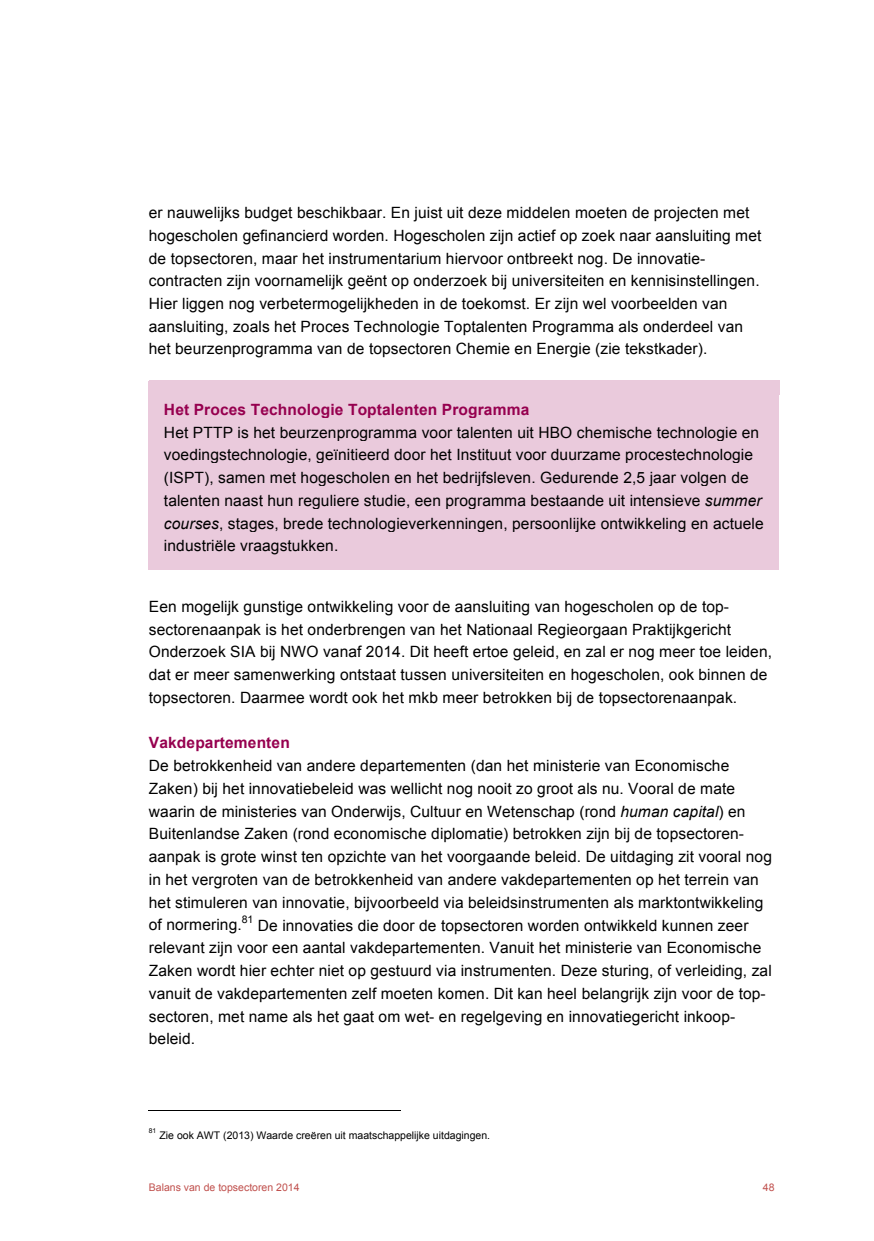
<style>
.page{position:relative;width:874px;height:1241px;background:#fff}
.page>*{position:absolute;margin:0;border:0;box-sizing:border-box;transform-origin:0 0}
.t1{font:15.58px/22.8px "Arial";letter-spacing:.01em;color:#000}
.t2{font:700 15.58px "Arial";letter-spacing:.01em;color:#96004f}
.t3{font:10.5px "Arial";color:#000}
.t4{font:10.5px "Arial";color:#c0504d}
.t5{font:6.65px "Arial";color:#000}
.s1{font-style:italic}
</style>
<div class="page">
<hr style="left:149px;top:1109px;width:252px;height:1px;background:#000">
<div style="left:149px;top:381px;width:629px;height:188px;background:#eacadc"></div>
<div style="left:149px;top:380px;width:630px;height:15px;background:#eacadc"></div>
<p class="t1" style="left:149px;top:201px;width:613px">er nauwelijks budget beschikbaar. En juist uit deze middelen moeten de projecten met hogescholen gefinancierd worden. Hogescholen zijn actief op zoek naar aansluiting met de topsectoren, maar het instrumentarium hiervoor ontbreekt nog. De innovatie&shy;contracten zijn voornamelijk geënt op onderzoek bij universiteiten en kennisinstellingen.<br>Hier liggen nog verbetermogelijkheden in de toekomst. Er zijn wel voorbeelden van aansluiting, zoals het Proces Technologie Toptalenten Programma als onderdeel van het beurzenprogramma van de topsectoren Chemie en Energie (zie tekstkader).</p>
<p class="t2" style="left:164px;top:399px;width:366px">Het Proces Technologie Toptalenten Programma</p>
<p class="t1" style="left:164px;top:421px;width:601px">Het PTTP is het beurzenprogramma voor talenten uit HBO chemische technologie en voedingstechnologie, geïnitieerd door het Instituut voor duurzame procestechnologie (ISPT), samen met hogescholen en het bedrijfsleven. Gedurende 2,5 jaar volgen de talenten naast hun reguliere studie, een programma bestaande uit intensieve <span class="s1">summer courses</span>, stages, brede technologieverkenningen, persoonlijke ontwikkeling en actuele industriële vraagstukken.</p>
<p class="t1" style="left:149px;top:595px;width:624px">Een mogelijk gunstige ontwikkeling voor de aansluiting van hogescholen op de top&shy;sectorenaanpak is het onderbrengen van het Nationaal Regieorgaan Praktijkgericht Onderzoek SIA bij NWO vanaf 2014. Dit heeft ertoe geleid, en zal er nog meer toe leiden, dat er meer samenwerking ontstaat tussen universiteiten en hogescholen, ook binnen de topsectoren. Daarmee wordt ook het mkb meer betrokken bij de topsectorenaanpak.</p>
<p class="t2" style="left:149px;top:731px;width:142px">Vakdepartementen</p>
<p class="t1" style="left:149px;top:754px;width:624px">De betrokkenheid van andere departementen (dan het ministerie van Economische Zaken) bij het innovatiebeleid was wellicht nog nooit zo groot als nu. Vooral de mate waarin de ministeries van Onderwijs, Cultuur en Wetenschap (rond <span class="s1">human capital</span>) en Buitenlandse Zaken (rond economische diplomatie) betrokken zijn bij de topsectoren&shy;aanpak is grote winst ten opzichte van het voorgaande beleid. De uitdaging zit vooral nog in het vergroten van de betrokkenheid van andere vakdepartementen op het terrein van het stimuleren van innovatie, bijvoorbeeld via beleidsinstrumenten als marktontwikkeling of normering.</p>
<p class="t3" style="left:242px;top:911px;width:13px">81</p>
<p class="t1" style="left:149px;top:913px;width:624px;text-indent:109px">De innovaties die door de topsectoren worden ontwikkeld kunnen zeer relevant zijn voor een aantal vakdepartementen. Vanuit het ministerie van Economische Zaken wordt hier echter niet op gestuurd via instrumenten. Deze sturing, of verleiding, zal vanuit de vakdepartementen zelf moeten komen. Dit kan heel belangrijk zijn voor de top&shy;sectoren, met name als het gaat om wet- en regelgeving en innovatiegericht inkoop&shy;beleid.</p>
<p class="t5" style="left:149px;top:1126px;width:9px">81</p>
<p class="t3" style="left:159px;top:1127px;width:332px">Zie ook AWT (2013) Waarde creëren uit maatschappelijke uitdagingen.</p>
<p class="t4" style="left:149px;top:1180px;width:152px">Balans van de topsectoren 2014</p>
<p class="t4" style="left:762px;top:1180px;width:13px">48</p>
</div>
